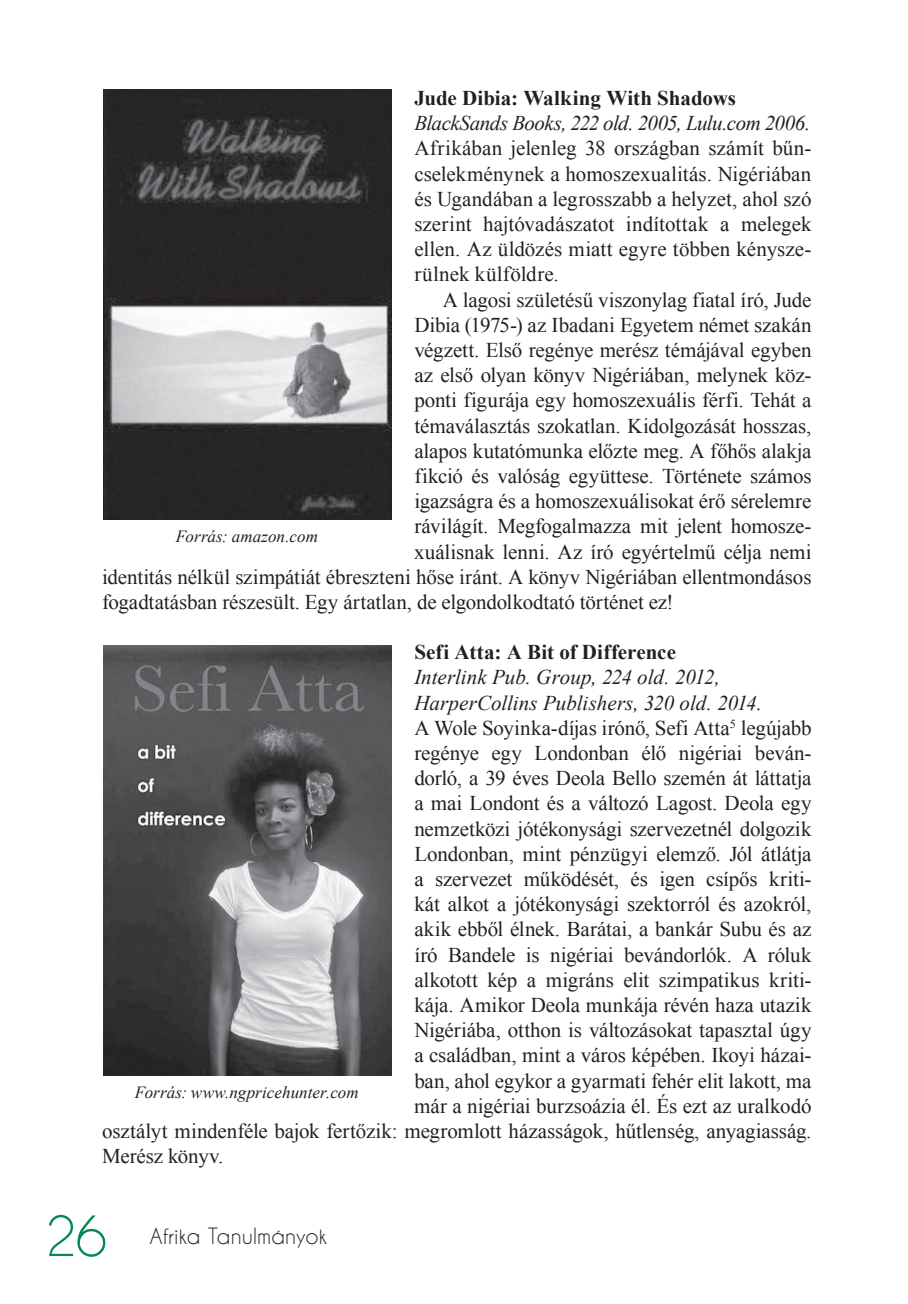
<style>
.page{position:relative;width:908px;height:1304px;background:#fff}
.page>*{position:absolute;margin:0;border:0;box-sizing:border-box;transform-origin:0 0}
.t1{font:52px "Caviar Dreams";color:#058851}
._3_elso_bekezdes{font:21px/25.2px "Times New Roman";letter-spacing:-.01em;color:#231f20;text-align:justify}
._4_kenyer{font:21px "Times New Roman";letter-spacing:-.01em;color:#231f20}
.alcim_1{font:italic 21px/25.2px "Times New Roman";letter-spacing:-.01em;color:#231f20}
.t2{font:21px "Caviar Dreams";color:#231f20}
._4_kepalairas{font:italic 17px "Times New Roman";letter-spacing:.005em;color:#231f20}
.s1{font-weight:700;font-style:normal}
</style>
<div class="page">
<img style="left:103px;top:90px;width:288px;height:430px">
<img style="left:103px;top:645px;width:288px;height:431px">
<p class="alcim_1" style="left:414px;top:85px;width:397px"><span class="s1">Jude Dibia: Walking With Shadows<br></span>BlackSands Books, 222 old. 2005, Lulu.com 2006.</p>
<p class="_3_elso_bekezdes" style="left:414px;top:135px;width:398px">Afrikában jelenleg 38 országban számít bűn&shy;cselekménynek a homoszexualitás. Nigériában és Ugandában a legrosszabb a helyzet, ahol szó szerint hajtóvadászatot indítottak a melegek ellen. Az üldözés miatt egyre többen kénysze&shy;rülnek külföldre.</p>
<p class="_4_kenyer" style="left:442px;top:285px;width:370px">A lagosi születésű viszonylag fiatal író, Jude</p>
<p class="_4_kenyer" style="left:414px;top:311px;width:398px">Dibia (1975-) az Ibadani Egyetem német szakán</p>
<p class="_4_kenyer" style="left:414px;top:336px;width:398px">végzett. Első regénye merész témájával egyben</p>
<p class="_4_kenyer" style="left:414px;top:361px;width:398px">az első olyan könyv Nigériában, melynek köz-</p>
<p class="_4_kenyer" style="left:414px;top:386px;width:398px">ponti figurája egy homoszexuális férfi. Tehát a</p>
<p class="_4_kenyer" style="left:414px;top:411px;width:398px">témaválasztás szokatlan. Kidolgozását hosszas,</p>
<p class="_4_kenyer" style="left:414px;top:437px;width:398px">alapos kutatómunka előzte meg. A főhős alakja</p>
<p class="_4_kenyer" style="left:414px;top:462px;width:398px">fikció és valóság együttese. Története számos</p>
<p class="_4_kenyer" style="left:414px;top:487px;width:398px">igazságra és a homoszexuálisokat érő sérelemre</p>
<p class="_4_kenyer" style="left:414px;top:512px;width:398px">rávilágít. Megfogalmazza mit jelent homosze-</p>
<p class="_4_kenyer" style="left:414px;top:537px;width:398px">xuálisnak lenni. Az író egyértelmű célja nemi</p>
<p class="_4_kenyer" style="left:102px;top:563px;width:710px">identitás nélkül szimpátiát ébreszteni hőse iránt. A könyv Nigériában ellentmondásos</p>
<p class="_4_kenyer" style="left:102px;top:588px;width:572px">fogadtatásban részesült. Egy ártatlan, de elgondolkodtató történet ez!</p>
<p class="alcim_1" style="left:414px;top:639px;width:349px"><span class="s1">Sefi Atta: A Bit of Difference<br></span>Interlink Pub. Group, 224 old. 2012,<br>HarperCollins Publishers, 320 old. 2014.</p>
<p class="_3_elso_bekezdes" style="left:414px;top:715px;width:398px">A Wole Soyinka-díjas irónő, Sefi Atta<sup>5</sup> legújabb</p>
<p class="_3_elso_bekezdes" style="left:414px;top:740px;width:398px">regénye egy Londonban élő nigériai beván-</p>
<p class="_3_elso_bekezdes" style="left:414px;top:765px;width:398px">dorló, a 39 éves Deola Bello szemén át láttatja</p>
<p class="_3_elso_bekezdes" style="left:414px;top:790px;width:398px">a mai Londont és a változó Lagost. Deola egy</p>
<p class="_3_elso_bekezdes" style="left:414px;top:816px;width:398px">nemzetközi jótékonysági szervezetnél dolgozik</p>
<p class="_3_elso_bekezdes" style="left:414px;top:841px;width:398px">Londonban, mint pénzügyi elemző. Jól átlátja</p>
<p class="_3_elso_bekezdes" style="left:414px;top:866px;width:398px">a szervezet működését, és igen csípős kriti-</p>
<p class="_3_elso_bekezdes" style="left:414px;top:891px;width:398px">kát alkot a jótékonysági szektorról és azokról,</p>
<p class="_3_elso_bekezdes" style="left:414px;top:916px;width:398px">akik ebből élnek. Barátai, a bankár Subu és az</p>
<p class="_3_elso_bekezdes" style="left:414px;top:942px;width:398px">író Bandele is nigériai bevándorlók. A róluk</p>
<p class="_3_elso_bekezdes" style="left:414px;top:967px;width:398px">alkotott kép a migráns elit szimpatikus kriti-</p>
<p class="_3_elso_bekezdes" style="left:414px;top:992px;width:398px">kája. Amikor Deola munkája révén haza utazik</p>
<p class="_3_elso_bekezdes" style="left:414px;top:1017px;width:398px">Nigériába, otthon is változásokat tapasztal úgy</p>
<p class="_3_elso_bekezdes" style="left:414px;top:1042px;width:398px">a családban, mint a város képében. Ikoyi házai-</p>
<p class="_3_elso_bekezdes" style="left:414px;top:1068px;width:398px">ban, ahol egykor a gyarmati fehér elit lakott, ma</p>
<p class="_3_elso_bekezdes" style="left:414px;top:1093px;width:398px">már a nigériai burzsoázia él. És ezt az uralkodó</p>
<p class="_3_elso_bekezdes" style="left:102px;top:1118px;width:710px">osztályt mindenféle bajok fertőzik: megromlott házasságok, hűtlenség, anyagiasság.</p>
<p class="_3_elso_bekezdes" style="left:102px;top:1143px;width:123px">Merész könyv.</p>
<p class="_4_kepalairas" style="left:176px;top:524px;width:144px">Forrás: amazon.com</p>
<p class="_4_kepalairas" style="left:135px;top:1081px;width:225px">Forrás: www.ngpricehunter.com</p>
<h1 class="t1" style="left:45px;top:1208px;width:64px">26</h1>
<p class="t2" style="left:149px;top:1225px;width:179px">Afrika Tanulmányok</p>
</div>
